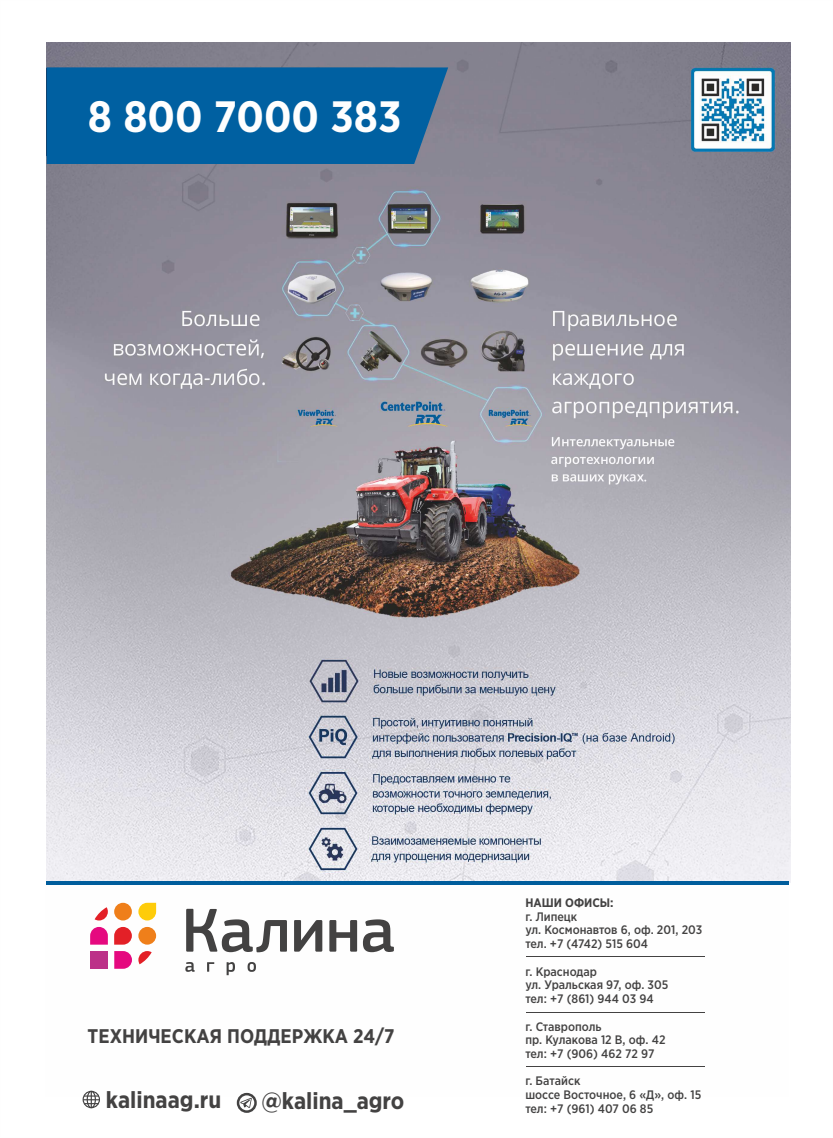
<style>
.page{position:relative;width:833px;height:1138px;background:#fff}
.page>*{position:absolute;margin:0;border:0;box-sizing:border-box;transform-origin:0 0}
.t1{font:700 43.88px "Gotham Pro Narrow";color:#fefefe}
.t2{font:700 23.38px "Gotham Pro Narrow";color:#434242}
.t3{font:700 19.75px "Gotham Pro Narrow";color:#434242}
.t4{font:500 12.25px/13.8px "Gotham Pro Narrow";color:#434242}
.t5{font:700 12.25px "Gotham Pro Narrow";color:#434242}
</style>
<div class="page">
<img style="left:47px;top:43px;width:744px;height:840px">
<svg style="left:46px;top:880px;width:742px;height:4px;background:#3b80b1"></svg>
<svg style="left:186px;top:908px;width:101px;height:44px"></svg>
<svg style="left:294px;top:920px;width:28px;height:31px"></svg>
<svg style="left:329px;top:920px;width:28px;height:31px"></svg>
<svg style="left:363px;top:919px;width:31px;height:33px"></svg>
<svg style="left:185px;top:962px;width:10px;height:9px"></svg>
<svg style="left:207px;top:962px;width:7px;height:9px"></svg>
<svg style="left:227px;top:962px;width:8px;height:13px"></svg>
<svg style="left:247px;top:962px;width:9px;height:9px"></svg>
<div style="left:90px;top:951px;width:18px;height:17px;background:#bc3188"></div>
<svg style="left:90px;top:926px;width:18px;height:18px"></svg>
<svg style="left:114px;top:951px;width:18px;height:17px"></svg>
<svg style="left:114px;top:927px;width:18px;height:17px"></svg>
<div style="left:138px;top:926px;width:18px;height:18px;background:#ef7f1a;border-radius:50%"></div>
<div style="left:114px;top:902px;width:18px;height:18px;background:#ef7f1a;border-radius:50%"></div>
<svg style="left:138px;top:951px;width:14px;height:13px"></svg>
<svg style="left:95px;top:907px;width:13px;height:13px"></svg>
<svg style="left:138px;top:902px;width:18px;height:18px"></svg>
<hr style="left:526px;top:956px;width:178px;height:1px;background:#434242">
<hr style="left:526px;top:1012px;width:178px;height:1px;background:#434242">
<hr style="left:526px;top:1066px;width:178px;height:1px;background:#434242">
<div style="left:47px;top:67px;width:401px;height:97px;background:#0060a1"></div>
<div style="left:83px;top:1090px;width:17px;height:18px;border:1px solid #434242;border-radius:50%"></div>
<svg style="left:83px;top:1091px;width:16px;height:16px"></svg>
<div style="left:87px;top:1090px;width:9px;height:18px;border:1px solid #434242;border-radius:50%"></div>
<svg style="left:241px;top:1097px;width:11px;height:10px"></svg>
<div style="left:237px;top:1092px;width:20px;height:20px;border:3px solid #434242;border-radius:50%"></div>
<h1 class="t1" style="left:88px;top:100px;width:315px">8 800 7000 383</h1>
<h3 class="t3" style="left:88px;top:1029px;width:308px">ТЕХНИЧЕСКАЯ ПОДДЕРЖКА 24/7</h3>
<h2 class="t2" style="left:106px;top:1090px;width:117px">kalinaag.ru</h2>
<h2 class="t2" style="left:261px;top:1091px;width:144px">@kalina_agro</h2>
<p class="t5" style="left:525px;top:898px;width:90px">НАШИ ОФИСЫ:</p>
<p class="t4" style="left:525px;top:910px;width:178px">г. Липецк<br>ул. Космонавтов 6, оф. 201, 203 тел. +7 (4742) 515 604</p>
<p class="t4" style="left:525px;top:965px;width:145px">г. Краснодар<br>ул. Уральская 97, оф. 305 тел: +7 (861) 944 03 94</p>
<p class="t4" style="left:525px;top:1020px;width:142px">г. Ставрополь<br>пр. Кулакова 12 В, оф. 42 тел: +7 (906) 462 72 97</p>
<p class="t4" style="left:525px;top:1075px;width:177px">г. Батайск<br>шоссе Восточное, 6 «Д», оф. 15 тел: +7 (961) 407 06 85</p>
</div>
